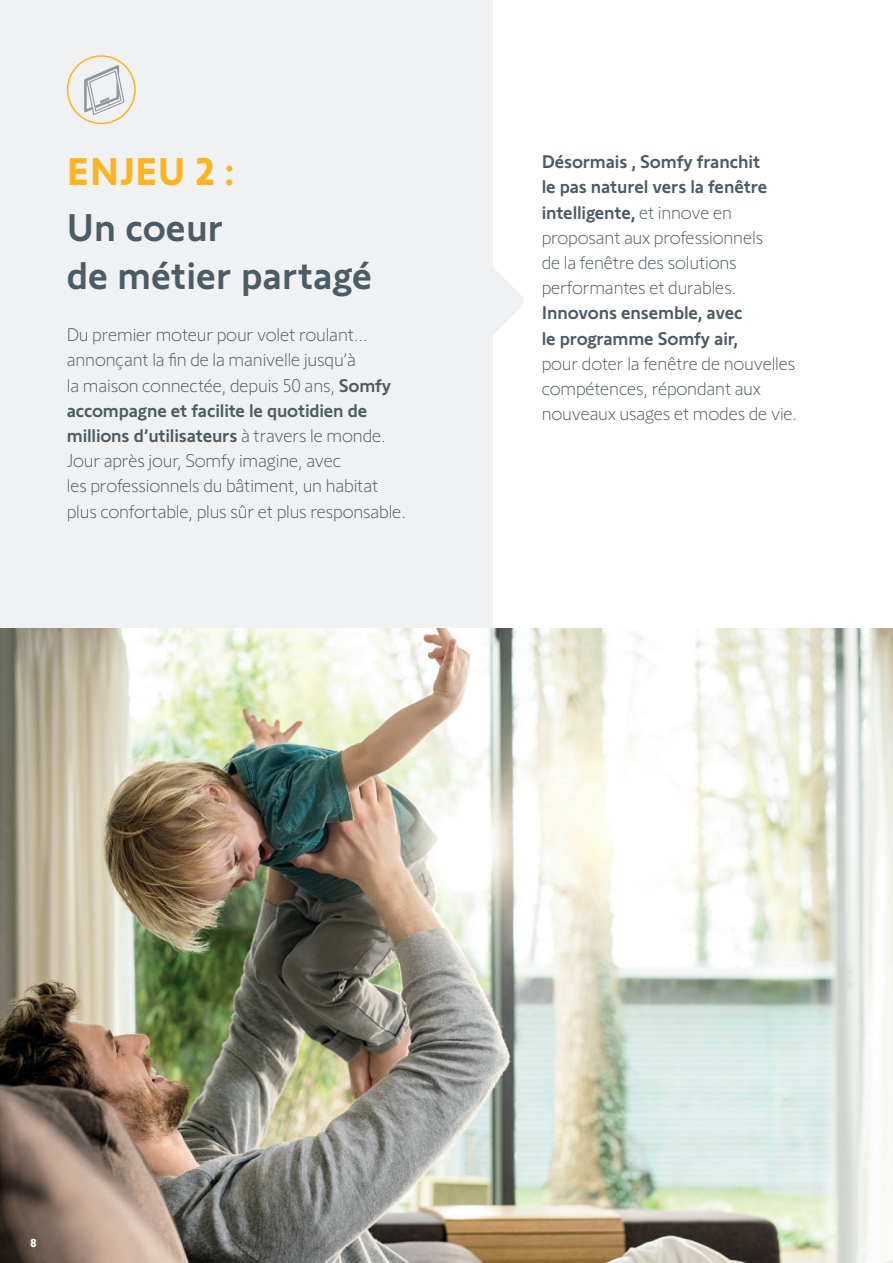
<style>
.page{position:relative;width:893px;height:1263px;background:#fff}
.page>*{position:absolute;margin:0;border:0;box-sizing:border-box;transform-origin:0 0}
.t1{font:500 39.75px/47.7px "Somfy Sans";color:#4c5c65}
.t2{font:700 39.75px "Somfy Sans";color:#fcb423}
.t3{font:300 18.9px/25.2px "Somfy Sans";letter-spacing:-.01em;color:#4c5c65}
.t4{font:500 18.9px/25.2px "Somfy Sans";letter-spacing:-.01em;color:#4c5c65}
.t5{font:700 12px "Somfy Sans";color:#fff}
.s1{font-weight:500}
</style>
<div class="page">
<div style="left:0;top:0;width:494px;height:628px;background:#f0f1f2"></div>
<svg style="left:84px;top:65px;width:41px;height:50px"></svg>
<div style="left:67px;top:55px;width:69px;height:69px;border:2px solid #fcb423;border-radius:50%"></div>
<img style="left:0;top:628px;width:893px;height:635px">
<svg style="left:493px;top:262px;width:31px;height:79px"></svg>
<h1 class="t2" style="left:67px;top:139px;width:169px">ENJEU 2 :</h1>
<h1 class="t1" style="left:67px;top:199px;width:307px">Un coeur<br>de métier partagé</h1>
<p class="t3" style="left:67px;top:320px;width:341px">Du premier moteur pour volet roulant... annonçant la fin de la manivelle jusqu’à<br>la maison connectée, depuis 50 ans, <span class="s1">Somfy accompagne et facilite le quotidien de millions d’utilisateurs</span> à travers le monde.<br>Jour après jour, Somfy imagine, avec<br>les professionnels du bâtiment, un habitat plus confortable, plus sûr et plus responsable.</p>
<p class="t3" style="left:542px;top:147px;width:227px"><span class="s1">Désormais , Somfy franchit le pas naturel vers la fenêtre intelligente,</span> et innove en proposant aux professionnels de la fenêtre des solutions performantes et durables.</p>
<p class="t4" style="left:542px;top:298px;width:203px">Innovons ensemble, avec le programme Somfy air,</p>
<p class="t3" style="left:542px;top:349px;width:257px">pour doter la fenêtre de nouvelles compétences, répondant aux nouveaux usages et modes de vie.</p>
<p class="t5" style="left:30px;top:1233px;width:7px">8</p>
</div>
